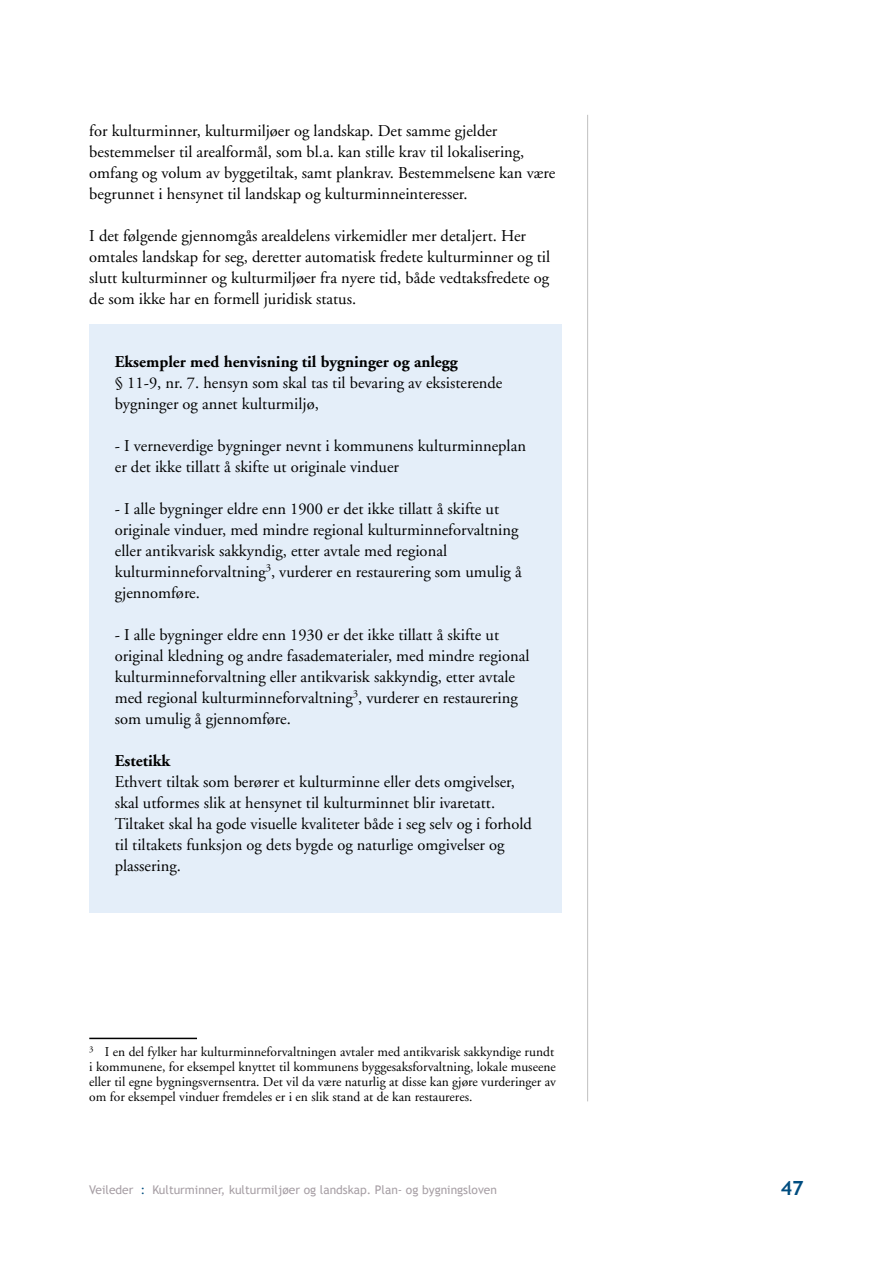
<style>
.page{position:relative;width:893px;height:1263px;background:#fff}
.page>*{position:absolute;margin:0;border:0;box-sizing:border-box;transform-origin:0 0}
.t1{font:700 19.5px "Trebuchet MS";color:#004d80}
.t2{font:16.5px/21px "Adobe Garamond";color:#000}
.t3{font:700 16.5px "Adobe Garamond";color:#000}
.t4{font:13.5px/15px "Adobe Garamond";color:#000}
.t5{font:12px "Trebuchet MS";color:#a79fa5}
.s1{color:#004d80}
</style>
<div class="page">
<hr style="left:587px;top:115px;width:1px;height:986px;background:#c0c0c0">
<div style="left:89px;top:325px;width:472px;height:588px;background:#e4eef9"></div>
<hr style="left:89px;top:1038px;width:108px;height:1px;background:#000">
<p class="t2" style="left:89px;top:121px;width:467px">for kulturminner, kulturmiljøer og landskap. Det samme gjelder bestemmelser til arealformål, som bl.a. kan stille krav til lokalisering, omfang og volum av byggetiltak, samt plankrav. Bestemmelsene kan være begrunnet i hensynet til landskap og kulturminneinteresser.</p>
<p class="t2" style="left:89px;top:226px;width:462px">I det følgende gjennomgås arealdelens virkemidler mer detaljert. Her omtales landskap for seg, deretter automatisk fredete kulturminner og til slutt kulturminner og kulturmiljøer fra nyere tid, både vedtaksfredete og de som ikke har en formell juridisk status.</p>
<p class="t3" style="left:115px;top:353px;width:344px">Eksempler med henvisning til bygninger og anlegg</p>
<p class="t2" style="left:115px;top:373px;width:389px">§ 11-9, nr. 7. hensyn som skal tas til bevaring av eksisterende bygninger og annet kulturmiljø,</p>
<p class="t2" style="left:115px;top:436px;width:413px">- I verneverdige bygninger nevnt i kommunens kulturminneplan er det ikke tillatt å skifte ut originale vinduer</p>
<p class="t2" style="left:115px;top:499px;width:408px">- I alle bygninger eldre enn 1900 er det ikke tillatt å skifte ut originale vinduer, med mindre regional kulturminneforvaltning eller antikvarisk sakkyndig, etter avtale med regional kulturminneforvaltning<sup>3</sup>, vurderer en restaurering som umulig å gjennomføre.</p>
<p class="t2" style="left:115px;top:624px;width:416px">- I alle bygninger eldre enn 1930 er det ikke tillatt å skifte ut original kledning og andre fasadematerialer, med mindre regional kulturminneforvaltning eller antikvarisk sakkyndig, etter avtale med regional kulturminneforvaltning<sup>3</sup>, vurderer en restaurering som umulig å gjennomføre.</p>
<p class="t3" style="left:115px;top:752px;width:57px">Estetikk</p>
<p class="t2" style="left:115px;top:772px;width:419px">Ethvert tiltak som berører et kulturminne eller dets omgivelser, skal utformes slik at hensynet til kulturminnet blir ivaretatt.<br>Tiltaket skal ha gode visuelle kvaliteter både i seg selv og i forhold til tiltakets funksjon og dets bygde og naturlige omgivelser og plassering.</p>
<p class="t4" style="left:89px;top:1044px;width:468px"><sup>3</sup> I en del fylker har kulturminneforvaltningen avtaler med antikvarisk sakkyndige rundt i kommunene, for eksempel knyttet til kommunens byggesaksforvaltning, lokale museene eller til egne bygningsvernsentra. Det vil da være naturlig at disse kan gjøre vurderinger av om for eksempel vinduer fremdeles er i en slik stand at de kan restaureres.</p>
<p class="t5" style="left:89px;top:1182px;width:409px">Veileder <span class="s1">:</span> Kulturminner, kulturmiljøer og landskap. Plan- og bygningsloven</p>
<p class="t1" style="left:781px;top:1176px;width:24px">47</p>
</div>
